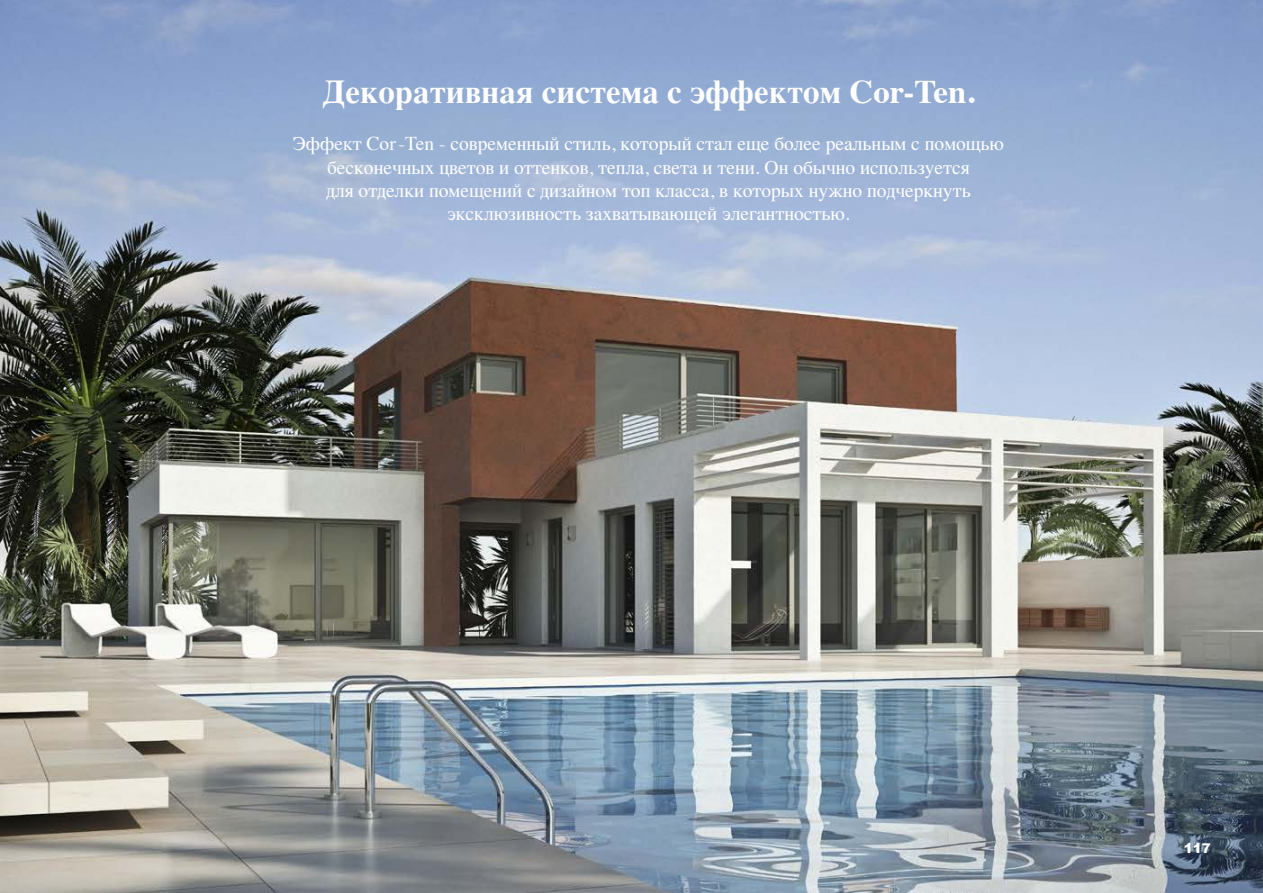
<style>
.page{position:relative;width:1263px;height:893px;background:#fff}
.page>*{position:absolute;margin:0;border:0;box-sizing:border-box;transform-origin:0 0}
.t1{font:700 33px "Times";color:#fff}
.t2{font:19.5px/23.4px "Times";color:#fff;text-align:center}
.t3{font:900 13.5px "Arial";color:#fff}
</style>
<div class="page">
<img style="left:1px;top:0;width:1262px;height:893px">
<img style="left:0;top:0;width:1px;height:893px">
<h1 class="t1" style="left:322px;top:61px;width:654px">Декоративная система с эффектом Cor-Ten.</h1>
<p class="t2" style="left:293px;top:130px;width:712px">Эффект Cor - Ten - современный стиль, который стал еще более реальным с помощью бесконечных цветов и оттенков, тепла, света и тени. Он обычно используется<br>для отделки помещений с дизайном топ класса, в которых нужно подчеркнуть эксклюзивность захватывающей элегантностью.</p>
<p class="t3" style="left:1184px;top:839px;width:29px">117</p>
</div>
